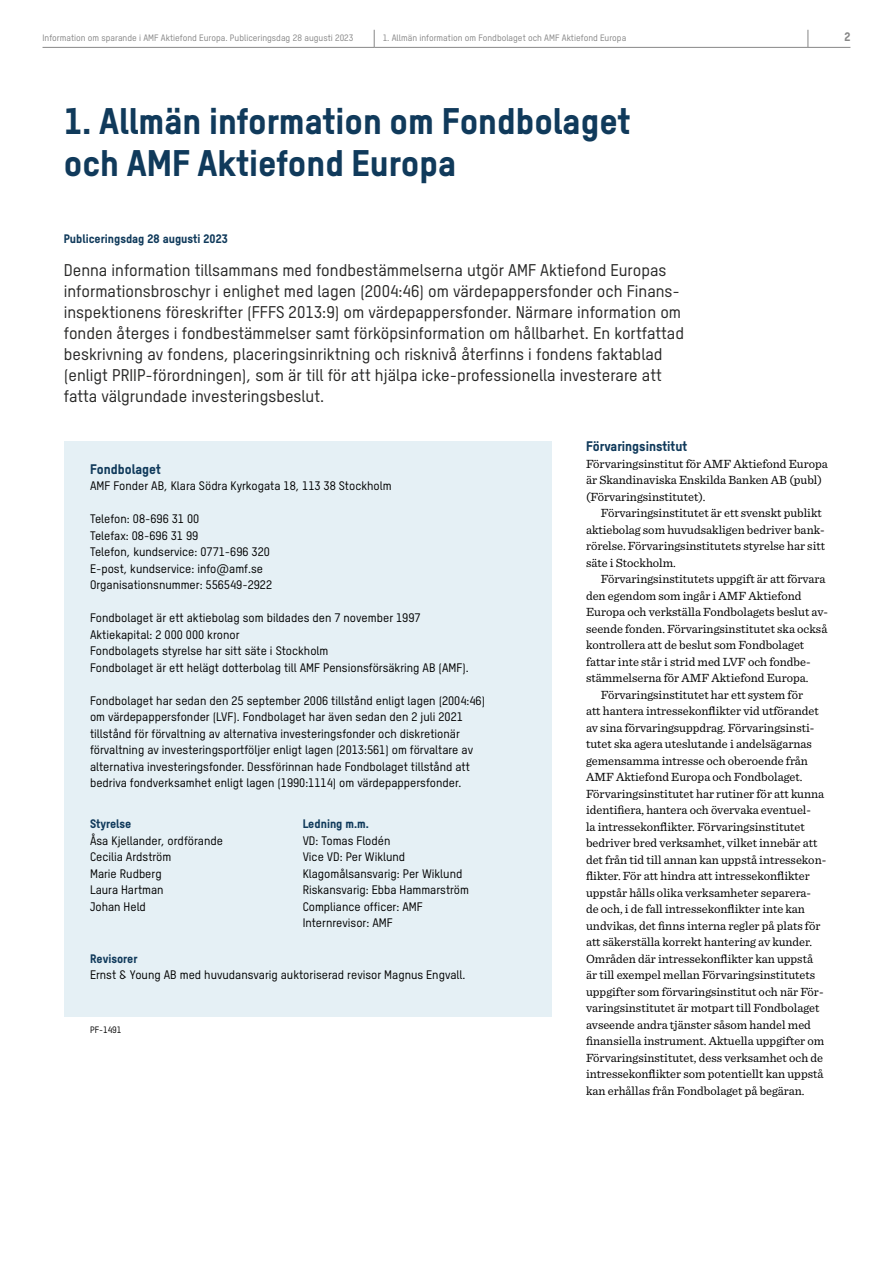
<style>
.page{position:relative;width:893px;height:1263px;background:#fff}
.page>*{position:absolute;margin:0;border:0;box-sizing:border-box;transform-origin:0 0}
.t1{font:36px/42px "T Star Heavy";color:#103a5b}
.t2{font:16.5px/21px "T Star Medium";color:#282827}
.t3{font:13.5px "T Star Heavy";color:#103a5b}
.t4{font:12.45px/16.5px "Sentinel";color:#000}
.t5{font:12px/16.5px "T Star Medium";color:#000}
.t6{font:12px "T Star Heavy";color:#103a5b}
.t7{font:12px "T Star Heavy";color:#878787}
.t8{font:9px "T Star Medium";color:#878787}
.t9{font:9px "T Star Medium";color:#000}
</style>
<div class="page">
<svg style="left:374px;top:30px;width:1px;height:17px"></svg>
<svg style="left:808px;top:30px;width:1px;height:17px"></svg>
<hr style="left:43px;top:47px;width:331px;height:1px;background:#878787">
<hr style="left:374px;top:47px;width:434px;height:1px;background:#878787">
<hr style="left:808px;top:47px;width:42px;height:1px;background:#878787">
<div style="left:64px;top:441px;width:488px;height:575px;background:#e5f0f5"></div>
<p class="t8" style="left:43px;top:33px;width:312px">Information om sparande i AMF Aktiefond Europa. Publiceringsdag 28 augusti 2023</p>
<p class="t8" style="left:383px;top:33px;width:245px">1. Allmän information om Fondbolaget och AMF Aktiefond Europa</p>
<p class="t7" style="left:844px;top:29px;width:8px">2</p>
<h1 class="t1" style="left:64px;top:99px;width:568px">1. Allmän information om Fondbolaget och AMF Aktiefond Europa</h1>
<p class="t6" style="left:64px;top:231px;width:166px">Publiceringsdag 28 augusti 2023</p>
<p class="t2" style="left:64px;top:260px;width:622px">Denna information tillsammans med fondbestämmelserna utgör AMF Aktiefond Europas informationsbroschyr i enlighet med lagen (2004:46) om värdepappersfonder och Finans&shy;inspektionens föreskrifter (FFFS 2013:9) om värdepappersfonder. Närmare information om fonden återges i fondbestämmelser samt förköpsinformation om hållbarhet. En kortfattad beskrivning av fondens, placeringsinriktning och risknivå återfinns i fondens faktablad (enligt PRIIP-förordningen), som är till för att hjälpa icke-professionella investerare att fatta välgrundade investeringsbeslut.</p>
<p class="t3" style="left:90px;top:460px;width:72px">Fondbolaget</p>
<p class="t5" style="left:90px;top:477px;width:303px">AMF Fonder AB, Klara Södra Kyrkogata 18, 113 38 Stockholm</p>
<p class="t5" style="left:90px;top:510px;width:184px">Telefon: 08-696 31 00<br>Telefax: 08-696 31 99<br>Telefon, kundservice: 0771-696 320<br>E-post, kundservice: info@amf.se<br>Organisationsnummer: 556549-2922</p>
<p class="t5" style="left:90px;top:609px;width:380px">Fondbolaget är ett aktiebolag som bildades den 7 november 1997<br>Aktiekapital: 2 000 000 kronor<br>Fondbolagets styrelse har sitt säte i Stockholm<br>Fondbolaget är ett helägt dotterbolag till AMF Pensionsförsäkring AB (AMF).</p>
<p class="t5" style="left:90px;top:692px;width:397px">Fondbolaget har sedan den 25 september 2006 tillstånd enligt lagen (2004:46) om värdepappersfonder (LVF). Fondbolaget har även sedan den 2 juli 2021 tillstånd för förvaltning av alternativa investeringsfonder och diskretionär förvaltning av investeringsportföljer enligt lagen (2013:561) om förvaltare av alternativa investeringsfonder. Dessförinnan hade Fondbolaget tillstånd att bedriva fondverksamhet enligt lagen (1990:1114) om värdepappersfonder.</p>
<p class="t6" style="left:90px;top:816px;width:43px">Styrelse</p>
<p class="t5" style="left:90px;top:832px;width:134px">Åsa Kjellander, ordförande<br>Cecilia Ardström<br>Marie Rudberg<br>Laura Hartman<br>Johan Held</p>
<p class="t6" style="left:303px;top:816px;width:68px">Ledning m.m.</p>
<p class="t5" style="left:303px;top:832px;width:168px">VD: Tomas Flodén<br>Vice VD: Per Wiklund<br>Klagomålsansvarig: Per Wiklund<br>Riskansvarig: Ebba Hammarström<br>Compliance officer: AMF<br>Internrevisor: AMF</p>
<p class="t6" style="left:90px;top:951px;width:49px">Revisorer</p>
<p class="t5" style="left:90px;top:966px;width:377px">Ernst &amp; Young AB med huvudansvarig auktoriserad revisor Magnus Engvall.</p>
<p class="t9" style="left:90px;top:1024px;width:33px">PF-1491</p>
<p class="t3" style="left:586px;top:438px;width:103px">Förvaringsinstitut</p>
<p class="t4" style="left:586px;top:455px;width:243px">Förvaringsinstitut för AMF Aktiefond Europa är Skandinaviska Enskilda Banken AB (publ) (Förvaringsinstitutet).</p>
<p class="t4" style="left:586px;top:504px;width:240px;text-indent:15px">Förvaringsinstitutet är ett svenskt publikt aktiebolag som huvudsakligen bedriver bank&shy;rörelse. Förvaringsinstitutets styrelse har sitt säte i Stockholm.</p>
<p class="t4" style="left:601px;top:570px;width:226px">Förvaringsinstitutets uppgift är att förvara</p>
<p class="t4" style="left:586px;top:587px;width:217px">den egendom som ingår i AMF Aktiefond</p>
<p class="t4" style="left:586px;top:603px;width:244px">Europa och verkställa Fondbolagets beslut av-</p>
<p class="t4" style="left:586px;top:620px;width:243px">seende fonden. Förvaringsinstitutet ska också</p>
<p class="t4" style="left:586px;top:636px;width:220px">kontrollera att de beslut som Fondbolaget</p>
<p class="t4" style="left:586px;top:653px;width:226px">fattar inte står i strid med LVF och fondbe-</p>
<p class="t4" style="left:586px;top:669px;width:224px">stämmelserna för AMF Aktiefond Europa.</p>
<p class="t4" style="left:601px;top:686px;width:204px">Förvaringsinstitutet har ett system för</p>
<p class="t4" style="left:586px;top:702px;width:234px">att hantera intressekonflikter vid utförandet</p>
<p class="t4" style="left:586px;top:719px;width:230px">av sina förvaringsuppdrag. Förvaringsinsti-</p>
<p class="t4" style="left:586px;top:735px;width:227px">tutet ska agera uteslutande i andelsägarnas</p>
<p class="t4" style="left:586px;top:752px;width:223px">gemensamma intresse och oberoende från</p>
<p class="t4" style="left:586px;top:768px;width:218px">AMF Aktiefond Europa och Fondbolaget.</p>
<p class="t4" style="left:586px;top:785px;width:240px">Förvaringsinstitutet har rutiner för att kunna</p>
<p class="t4" style="left:586px;top:801px;width:226px">identifiera, hantera och övervaka eventuel-</p>
<p class="t4" style="left:586px;top:818px;width:220px">la intressekonflikter. Förvaringsinstitutet</p>
<p class="t4" style="left:586px;top:834px;width:233px">bedriver bred verksamhet, vilket innebär att</p>
<p class="t4" style="left:586px;top:851px;width:242px">det från tid till annan kan uppstå intressekon-</p>
<p class="t4" style="left:586px;top:867px;width:225px">flikter. För att hindra att intressekonflikter</p>
<p class="t4" style="left:586px;top:884px;width:227px">uppstår hålls olika verksamheter separera-</p>
<p class="t4" style="left:586px;top:900px;width:220px">de och, i de fall intressekonflikter inte kan</p>
<p class="t4" style="left:586px;top:917px;width:236px">undvikas, det finns interna regler på plats för</p>
<p class="t4" style="left:586px;top:933px;width:228px">att säkerställa korrekt hantering av kunder.</p>
<p class="t4" style="left:586px;top:950px;width:228px">Områden där intressekonflikter kan uppstå</p>
<p class="t4" style="left:586px;top:966px;width:231px">är till exempel mellan Förvaringsinstitutets</p>
<p class="t4" style="left:586px;top:983px;width:239px">uppgifter som förvaringsinstitut och när För-</p>
<p class="t4" style="left:586px;top:999px;width:235px">varingsinstitutet är motpart till Fondbolaget</p>
<p class="t4" style="left:586px;top:1016px;width:226px">avseende andra tjänster såsom handel med</p>
<p class="t4" style="left:586px;top:1032px;width:240px">finansiella instrument. Aktuella uppgifter om</p>
<p class="t4" style="left:586px;top:1049px;width:238px">Förvaringsinstitutet, dess verksamhet och de</p>
<p class="t4" style="left:586px;top:1065px;width:239px">intressekonflikter som potentiellt kan uppstå</p>
<p class="t4" style="left:586px;top:1082px;width:220px">kan erhållas från Fondbolaget på begäran.</p>
</div>
